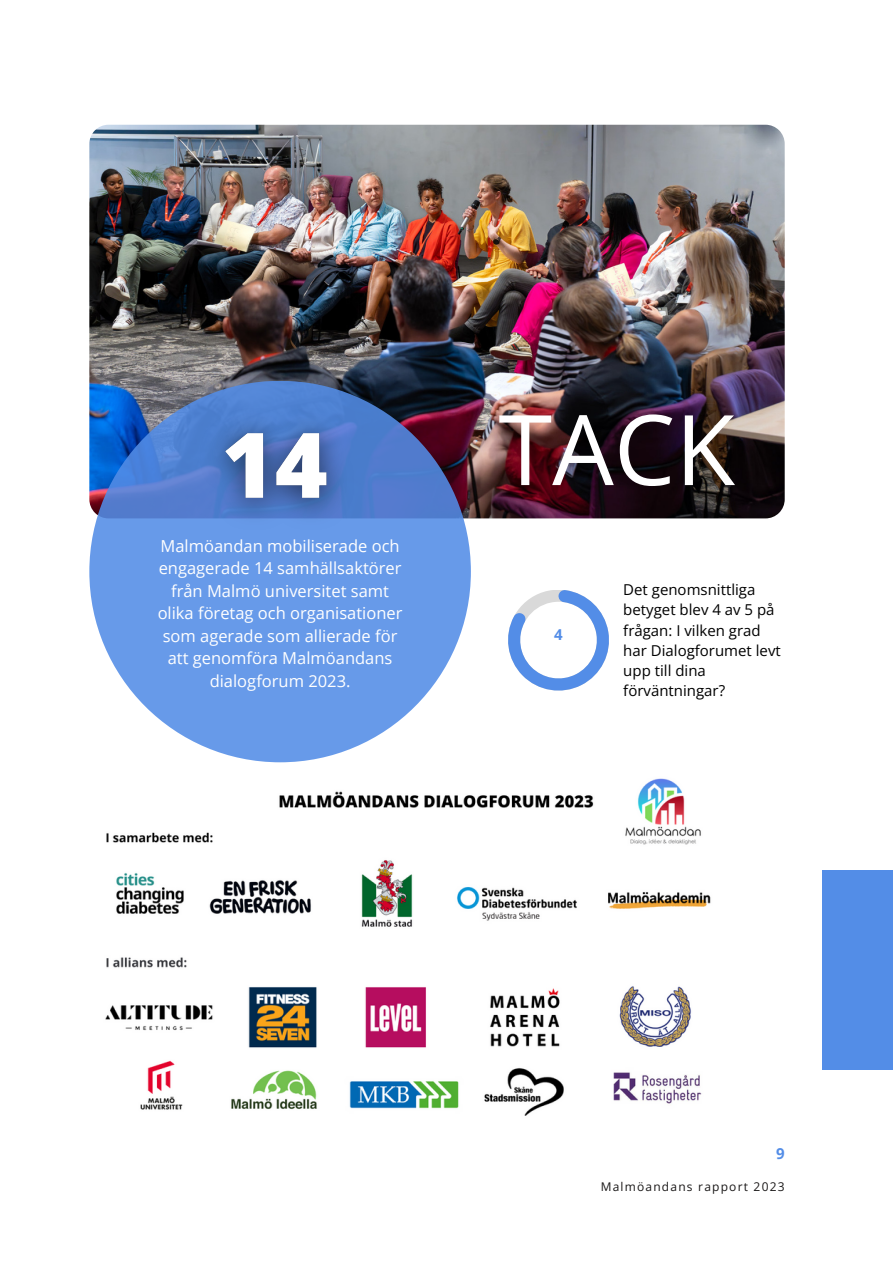
<style>
.page{position:relative;width:893px;height:1264px;background:#fff}
.page>*{position:absolute;margin:0;border:0;box-sizing:border-box;transform-origin:0 0}
.t1{font:97.5px "Open Sans";color:#fff}
.t2{font:16.5px/22.5px "Open Sans";color:#fff;text-align:center}
.t3{font:15px/20.2px "Open Sans";color:#000}
.t4{font:700 15px "Open Sans";color:#538de7}
.t5{font:12px "Open Sans";letter-spacing:.1em;color:#191717}
</style>
<div class="page">
<div style="left:821px;top:870px;width:71px;height:199px;background:#538de7"></div>
<img style="left:105px;top:778px;width:606px;height:338px">
<img style="left:89px;top:125px;width:695px;height:393px">
<svg style="left:508px;top:590px;width:101px;height:100px"></svg>
<svg style="left:89px;top:381px;width:382px;height:381px;background:#6395e4"></svg>
<img style="left:187px;top:398px;width:178px;height:142px">
<p class="t2" style="left:158px;top:534px;width:246px">Malmöandan mobiliserade och engagerade 14 samhällsaktörer från Malmö universitet samt olika företag och organisationer som agerade som allierade för att genomföra Malmöandans dialogforum 2023.</p>
<h1 class="t1" style="left:498px;top:381px;width:238px">TACK</h1>
<p class="t4" style="left:554px;top:624px;width:10px">4</p>
<p class="t3" style="left:623px;top:579px;width:159px">Det genomsnittliga betyget blev 4 av 5 på frågan: I vilken grad har Dialogforumet levt upp till dina förväntningar?</p>
<p class="t4" style="left:776px;top:1143px;width:10px">9</p>
<p class="t5" style="left:600px;top:1178px;width:185px">Malmöandans rapport 2023</p>
</div>
